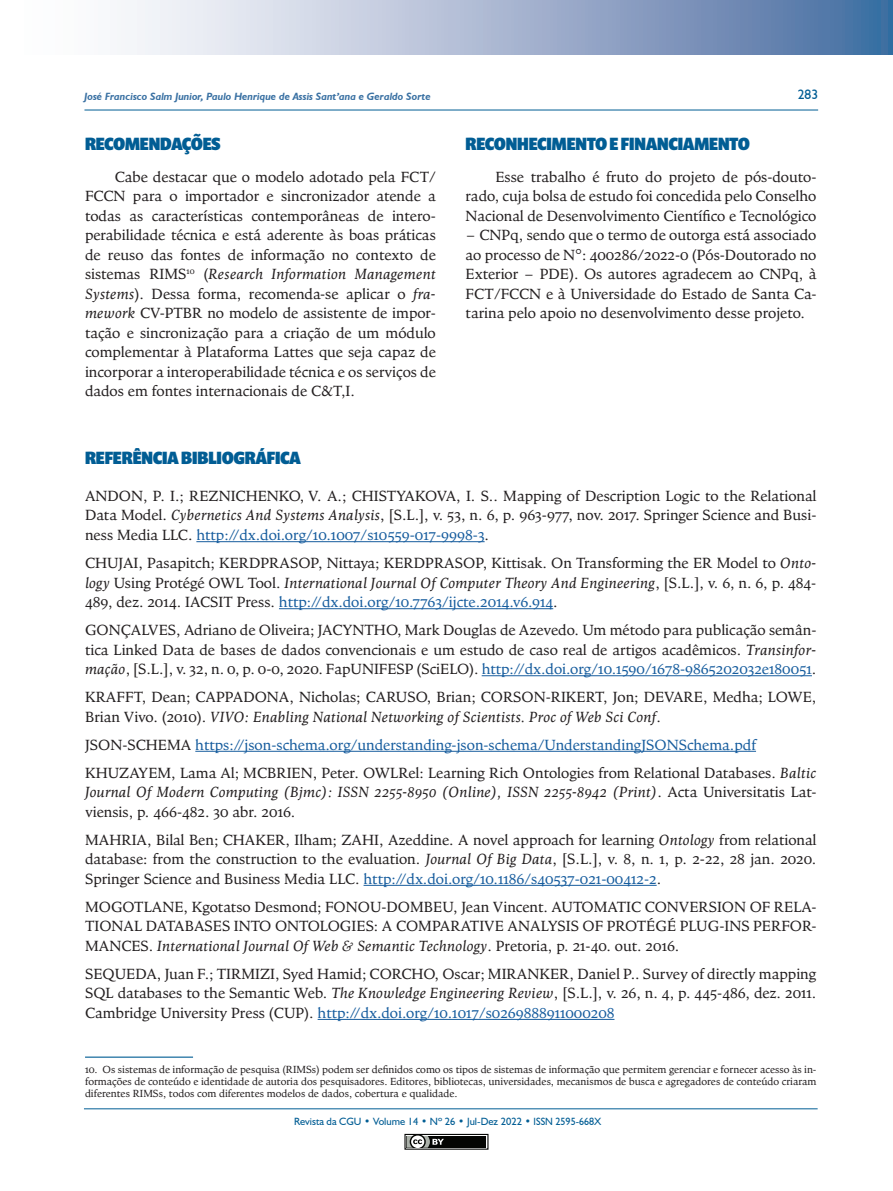
<style>
.page{position:relative;width:893px;height:1191px;background:#fff}
.page>*{position:absolute;margin:0;border:0;box-sizing:border-box;transform-origin:0 0}
.TÍTULO_DUAS_COLUNAS{font:900 18px "Prenton RP Cond";color:#015d94}
.TÍTULO_CORRENTE{font:900 18px "Prenton RP Cond";color:#015d94}
.TEXTO_BIBLIOGRAFIA{font:15px/19.5px "Goodchild Pro";color:#231f20;text-align:justify}
.TEXTO_DUAS_COLUNAS{font:15px/19.5px "Goodchild Pro";color:#231f20;text-align:justify}
.TEXTO_BIBLIOGRAFIA-2{font:15px "Goodchild Pro";color:#175d9e}
.t1{font:13.5px "Humanist 521 BT";color:#015d94}
.NOTA_DE_RODAPÉ{font:10.5px/12px "Goodchild Pro";color:#231f20;text-align:justify}
.t2{font:italic 700 10.5px "Humanist 521 BT";color:#3a71a3}
.t3{font:10.5px "Humanist 521 BT";color:#015d94}
.s1{font-style:italic}
.s2{color:#175d9e}
.s3{color:#231f20}
</style>
<div class="page">
<svg style="left:125px;top:0;width:768px;height:54px;background:#a3b4cf"></svg>
<hr style="left:84px;top:110px;width:734px;height:1px;background:#015d94">
<hr style="left:84px;top:1108px;width:734px;height:1px;background:#015d94">
<div style="left:404px;top:1133px;width:84px;height:16px;border:1px solid #040503"></div>
<div style="left:407px;top:1135px;width:79px;height:12px;background:#040503"></div>
<svg style="left:404px;top:1133px;width:40px;height:17px"></svg>
<hr style="left:85px;top:1056px;width:108px;height:1px;background:#015d94">
<hr style="left:196px;top:541px;width:289px;height:1px;background:#175d9e">
<hr style="left:279px;top:608px;width:274px;height:1px;background:#175d9e">
<hr style="left:482px;top:675px;width:330px;height:1px;background:#175d9e">
<hr style="left:195px;top:751px;width:561px;height:1px;background:#175d9e">
<hr style="left:364px;top:885px;width:293px;height:1px;background:#175d9e">
<hr style="left:318px;top:1019px;width:296px;height:1px;background:#175d9e">
<p class="t2" style="left:84px;top:90px;width:348px">José Francisco Salm Junior, Paulo Henrique de Assis Sant’ana e Geraldo Sorte</p>
<p class="t1" style="left:798px;top:86px;width:22px">283</p>
<p class="TÍTULO_DUAS_COLUNAS" style="left:85px;top:132px;width:137px">RECOMENDAÇÕES</p>
<p class="TEXTO_DUAS_COLUNAS" style="left:85px;top:167px;width:352px;text-indent:30px">Cabe destacar que o modelo adotado pela FCT/ FCCN para o importador e sincronizador atende a todas as características contemporâneas de intero&shy;perabilidade técnica e está aderente às boas práticas de reuso das fontes de informação no contexto de sistemas RIMS<sup>10</sup> (<span class="s1">Research Information Management Systems</span>). Dessa forma, recomenda-se aplicar o <span class="s1">fra&shy;mework</span> CV-PTBR no modelo de assistente de impor&shy;tação e sincronização para a criação de um módulo complementar à Plataforma Lattes que seja capaz de incorporar a interoperabilidade técnica e os serviços de dados em fontes internacionais de C&amp;T,I.</p>
<p class="TÍTULO_DUAS_COLUNAS" style="left:466px;top:132px;width:285px">RECONHECIMENTO E FINANCIAMENTO</p>
<p class="TEXTO_DUAS_COLUNAS" style="left:466px;top:167px;width:352px;text-indent:30px">Esse trabalho é fruto do projeto de pós-douto&shy;rado, cuja bolsa de estudo foi concedida pelo Conselho Nacional de Desenvolvimento Científico e Tecnológico</p>
<p class="TEXTO_DUAS_COLUNAS" style="left:466px;top:225px;width:352px">– CNPq, sendo que o termo de outorga está associado ao processo de N°: 400286/2022-0 (Pós-Doutorado no Exterior – PDE). Os autores agradecem ao CNPq, à FCT/FCCN e à Universidade do Estado de Santa Ca&shy;tarina pelo apoio no desenvolvimento desse projeto.</p>
<p class="TÍTULO_CORRENTE" style="left:85px;top:447px;width:217px">REFERÊNCIA BIBLIOGRÁFICA</p>
<p class="TEXTO_BIBLIOGRAFIA" style="left:85px;top:486px;width:733px">ANDON, P. I.; REZNICHENKO, V. A.; CHISTYAKOVA, I. S.. Mapping of Description Logic to the Relational Data Model. <span class="s1">Cybernetics And Systems Analysis</span>, [S.L.], v. 53, n. 6, p. 963-977, nov. 2017. Springer Science and Busi&shy;ness Media LLC. <span class="s2">http://dx.doi.org/10.1007/s10559-017-9998-3</span>.</p>
<p class="TEXTO_BIBLIOGRAFIA" style="left:85px;top:553px;width:733px">CHUJAI, Pasapitch; KERDPRASOP, Nittaya; KERDPRASOP, Kittisak. On Transforming the ER Model to <span class="s1">Onto&shy;logy</span> Using Protégé OWL Tool. <span class="s1">International Journal Of Computer Theory And Engineering</span>, [S.L.], v. 6, n. 6, p. 484- 489, dez. 2014. IACSIT Press. <span class="s2">http://dx.doi.org/10.7763/ijcte.2014.v6.914</span>.</p>
<p class="TEXTO_BIBLIOGRAFIA" style="left:85px;top:620px;width:733px">GONÇALVES, Adriano de Oliveira; JACYNTHO, Mark Douglas de Azevedo. Um método para publicação semân&shy;tica Linked Data de bases de dados convencionais e um estudo de caso real de artigos acadêmicos. <span class="s1">Transinfor&shy;mação</span>, [S.L.], v. 32, n. 0, p. 0-0, 2020. FapUNIFESP (SciELO). <span class="s2">http://dx.doi.org/10.1590/1678-9865202032e180051</span>.</p>
<p class="TEXTO_BIBLIOGRAFIA" style="left:85px;top:687px;width:733px">KRAFFT, Dean; CAPPADONA, Nicholas; CARUSO, Brian; CORSON-RIKERT, Jon; DEVARE, Medha; LOWE,<br>Brian Vivo. (2010). <span class="s1">VIVO: Enabling National Networking of Scientists. Proc of Web Sci Conf</span>.</p>
<p class="TEXTO_BIBLIOGRAFIA-2" style="left:85px;top:736px;width:672px"><span class="s3">JSON-SCHEMA</span> https://json-schema.org/understanding-json-schema/UnderstandingJSONSchema.pdf</p>
<p class="TEXTO_BIBLIOGRAFIA" style="left:85px;top:762px;width:733px">KHUZAYEM, Lama Al; MCBRIEN, Peter. OWLRel: Learning Rich Ontologies from Relational Databases. <span class="s1">Baltic Journal Of Modern Computing (Bjmc): ISSN 2255-8950 (Online), ISSN 2255-8942 (Print)</span>. Acta Universitatis Lat&shy;viensis, p. 466-482. 30 abr. 2016.</p>
<p class="TEXTO_BIBLIOGRAFIA" style="left:85px;top:829px;width:733px">MAHRIA, Bilal Ben; CHAKER, Ilham; ZAHI, Azeddine. A novel approach for learning <span class="s1">Ontology</span> from relational database: from the construction to the evaluation. <span class="s1">Journal Of Big Data</span>, [S.L.], v. 8, n. 1, p. 2-22, 28 jan. 2020.<br>Springer Science and Business Media LLC. <span class="s2">http://dx.doi.org/10.1186/s40537-021-00412-2</span>.</p>
<p class="TEXTO_BIBLIOGRAFIA" style="left:85px;top:896px;width:733px">MOGOTLANE, Kgotatso Desmond; FONOU-DOMBEU, Jean Vincent. AUTOMATIC CONVERSION OF RELA-TIONAL DATABASES INTO ONTOLOGIES: A COMPARATIVE ANALYSIS OF PROTÉGÉ PLUG-INS PERFOR-MANCES. <span class="s1">International Journal Of Web &amp; Semantic Technology</span>. Pretoria, p. 21-40. out. 2016.</p>
<p class="TEXTO_BIBLIOGRAFIA" style="left:85px;top:963px;width:733px">SEQUEDA, Juan F.; TIRMIZI, Syed Hamid; CORCHO, Oscar; MIRANKER, Daniel P.. Survey of directly mapping SQL databases to the Semantic Web. <span class="s1">The Knowledge Engineering Review</span>, [S.L.], v. 26, n. 4, p. 445-486, dez. 2011.<br>Cambridge University Press (CUP). <span class="s2">http://dx.doi.org/10.1017/s0269888911000208</span></p>
<p class="NOTA_DE_RODAPÉ" style="left:85px;top:1063px;width:733px">10. Os sistemas de informação de pesquisa (RIMSs) podem ser definidos como os tipos de sistemas de informação que permitem gerenciar e fornecer acesso às in&shy;formações de conteúdo e identidade de autoria dos pesquisadores. Editores, bibliotecas, universidades, mecanismos de busca e agregadores de conteúdo criaram diferentes RIMSs, todos com diferentes modelos de dados, cobertura e qualidade.</p>
<p class="t3" style="left:294px;top:1115px;width:309px">Revista da CGU • Volume 14 • Nº 26 • Jul-Dez 2022 • ISSN 2595-668X</p>
</div>
